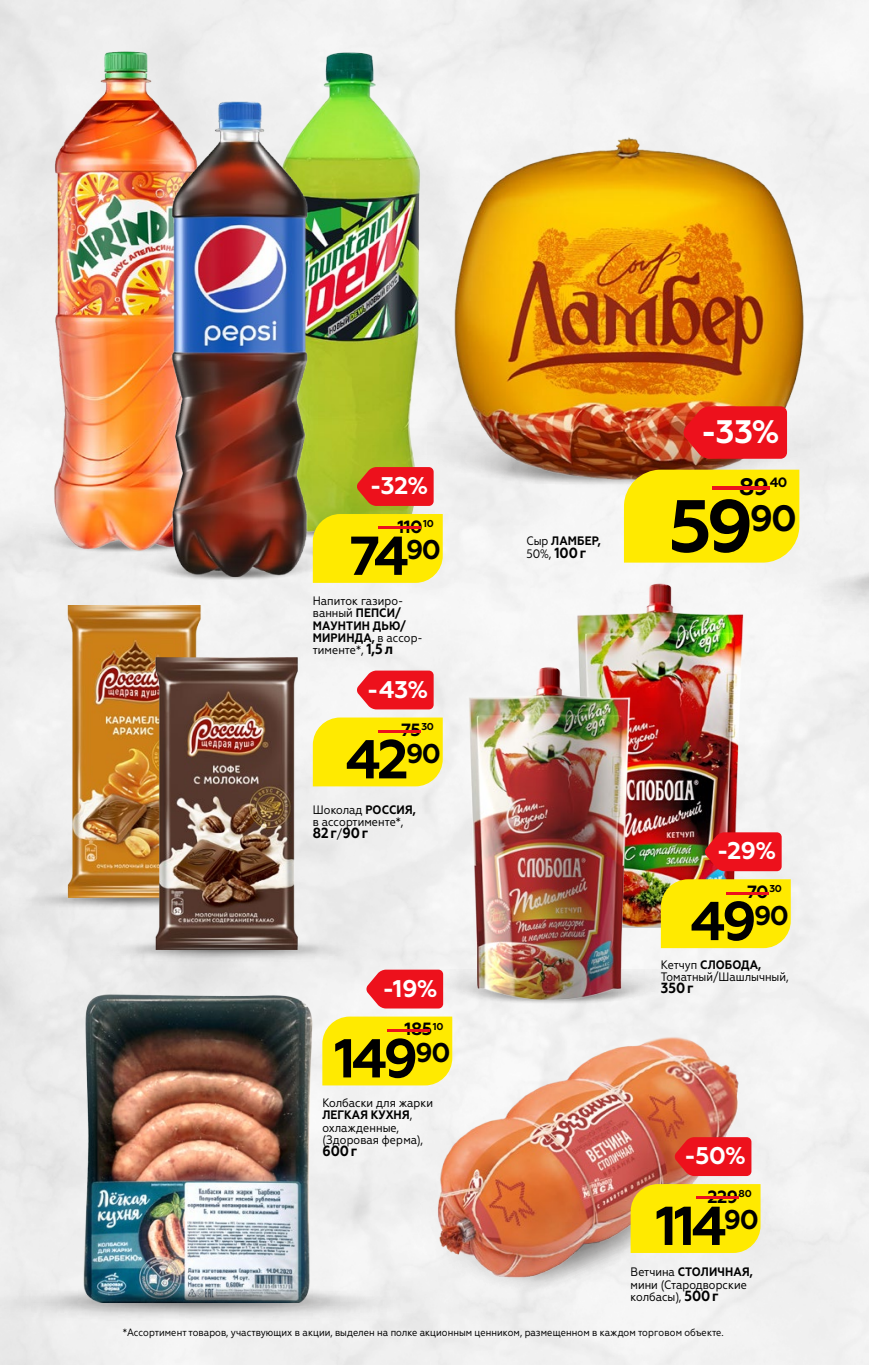
<style>
.page{position:relative;width:869px;height:1365px;background:#fff}
.page>*{position:absolute;margin:0;border:0;box-sizing:border-box;transform-origin:0 0}
.t1{font:700 73.85px "Geometria";color:#000}
.t2{font:700 54.6px "Geometria";letter-spacing:-.065em;color:#000}
.t3{font:700 32.55px "Geometria";color:#fff}
.t4{font:700 24.15px "Geometria";color:#fff}
.t5{font:700 23.8px "Geometria";color:#000002}
.t6{font:700 17.68px "Geometria";letter-spacing:-.035em;color:#000002}
.t7{font:700 14.7px "Geometria Narrow";color:#000}
.t8{font:700 13.47px "Geometria";color:#000002}
.t9{font:12.25px/12.2px "Geometria Narrow";color:#000}
.t10{font:10.5px "Geometria Narrow";color:#000}
.t11{font:700 9.97px "Geometria";color:#000002}
.s1{color:#ed111c}
.s2{font-weight:700}
.s3{font-weight:700;font-size:14.7px}
.s4{font-size:17.68px;color:#ed111c}
.s5{font-weight:400;font-size:12.25px}
.s6{font-size:23.8px;color:#ed111c}
</style>
<div class="page">
<div style="left:0;top:0;width:868px;height:1364px;background:#f0f0f0"></div>
<div style="left:307px;top:951px;width:463px;height:405px;background:#f1f1f1"></div>
<img style="left:410px;top:1022px;width:352px;height:272px">
<div style="left:0;top:501px;width:45px;height:52px;background:#ededed"></div>
<img style="left:762px;top:565px;width:106px;height:71px">
<div style="left:827px;top:190px;width:41px;height:395px;background:#f3f3f3"></div>
<img style="left:5px;top:876px;width:141px;height:33px">
<img style="left:55px;top:605px;width:169px;height:292px">
<div style="left:660px;top:969px;width:70px;height:35px;background:#f0f0f0"></div>
<img style="left:790px;top:892px;width:34px;height:35px">
<img style="left:491px;top:580px;width:288px;height:299px">
<img style="left:441px;top:658px;width:219px;height:351px">
<hr style="left:864px;top:699px;width:4px;height:493px;background:#f2f2f2">
<div style="left:823px;top:1137px;width:45px;height:48px;background:#f0f0f0"></div>
<img style="left:146px;top:657px;width:166px;height:267px">
<img style="left:83px;top:924px;width:292px;height:36px">
<hr style="left:868px;top:1226px;width:1px;height:138px;background:#d7d7d7">
<div style="left:427px;top:384px;width:441px;height:104px;background:#efefef"></div>
<img style="left:454px;top:127px;width:357px;height:364px">
<div style="left:427px;top:487px;width:51px;height:52px;background:#f0f0f0"></div>
<img style="left:45px;top:41px;width:156px;height:515px">
<img style="left:264px;top:49px;width:163px;height:465px">
<img style="left:144px;top:101px;width:178px;height:497px">
<img style="left:97px;top:532px;width:216px;height:50px">
<div style="left:623px;top:469px;width:176px;height:93px;background:#ffea00"></div>
<svg style="left:682px;top:406px;width:104px;height:52px;background:#e9181e"></svg>
<div style="left:660px;top:879px;width:130px;height:69px;background:#ffea00"></div>
<svg style="left:704px;top:832px;width:77px;height:39px;background:#e3161f"></svg>
<svg style="left:630px;top:1183px;width:130px;height:69px;background:#fce508"></svg>
<svg style="left:674px;top:1136px;width:77px;height:39px;background:#e91c21"></svg>
<div style="left:313px;top:514px;width:129px;height:69px;background:#ffea00"></div>
<svg style="left:356px;top:467px;width:77px;height:39px;background:#e5221d"></svg>
<div style="left:313px;top:717px;width:129px;height:69px;background:#ffea00"></div>
<svg style="left:356px;top:670px;width:77px;height:39px;background:#ed2a34"></svg>
<img style="left:33px;top:993px;width:327px;height:267px">
<div style="left:322px;top:1016px;width:130px;height:69px;background:#ffea00"></div>
<svg style="left:366px;top:969px;width:77px;height:39px;background:#ed2933"></svg>
<img style="left:0;top:1260px;width:441px;height:60px">
<p class="t4" style="left:369px;top:471px;width:60px">-32%</p>
<p class="t6" style="left:364px;top:516px;width:71px"><span class="s1">-</span>110<sup>10</sup></p>
<p class="t2" style="left:349px;top:523px;width:93px">74<sup>90</sup></p>
<p class="t9" style="left:313px;top:594px;width:111px">Напиток газиро&shy;ванный <span class="s2">ПЕПСИ/<br>МАУНТИН ДЬЮ/<br>МИРИНДА,</span> в ассор&shy;тименте*, <span class="s3">1,5л</span></p>
<p class="t4" style="left:366px;top:674px;width:63px">-43%</p>
<p class="t11" style="left:364px;top:721px;width:71px"><span class="s4">-</span>30</p>
<p class="t6" style="left:401px;top:719px;width:21px">75</p>
<p class="t2" style="left:345px;top:726px;width:97px">42<sup>90</sup></p>
<p class="t9" style="left:313px;top:803px;width:105px">Шоколад <span class="s2">РОССИЯ, </span>в ассортименте*,</p>
<p class="t7" style="left:313px;top:824px;width:57px">82г<span class="s5">/</span>90г</p>
<p class="t4" style="left:382px;top:973px;width:57px">-19%</p>
<p class="t11" style="left:374px;top:1019px;width:71px"><span class="s4">-</span>10</p>
<p class="t6" style="left:404px;top:1018px;width:29px">185</p>
<p class="t2" style="left:334px;top:1025px;width:118px">149<sup>90</sup></p>
<p class="t9" style="left:322px;top:1096px;width:112px">Колбаски для жарки<br><span class="s2">ЛЕГКАЯ КУХНЯ</span>, охлажденные, (Здоровая ферма),</p>
<p class="t7" style="left:322px;top:1142px;width:36px">600г</p>
<p class="t9" style="left:526px;top:535px;width:76px">Сыр <span class="s2">ЛАМБЕР,<br></span>50%, <span class="s3">100г</span></p>
<p class="t3" style="left:700px;top:412px;width:80px">-33%</p>
<p class="t8" style="left:693px;top:474px;width:95px"><span class="s6">-</span>40</p>
<p class="t5" style="left:738px;top:472px;width:31px">89</p>
<p class="t1" style="left:668px;top:482px;width:130px">59<sup>90</sup></p>
<p class="t4" style="left:716px;top:836px;width:61px">-29%</p>
<p class="t6" style="left:712px;top:881px;width:71px"><span class="s1">-</span>70<sup>30</sup></p>
<p class="t2" style="left:690px;top:888px;width:100px">49<sup>90</sup></p>
<p class="t9" style="left:660px;top:958px;width:129px">Кетчуп <span class="s2">СЛОБОДА,<br></span>Томатный/Шашлычный,</p>
<p class="t7" style="left:660px;top:979px;width:34px">350г</p>
<p class="t4" style="left:683px;top:1141px;width:64px">-50%</p>
<p class="t11" style="left:682px;top:1187px;width:71px"><span class="s4">-</span>80</p>
<p class="t6" style="left:707px;top:1185px;width:32px">229</p>
<p class="t2" style="left:655px;top:1193px;width:105px">114<sup>90</sup></p>
<p class="t9" style="left:630px;top:1265px;width:124px">Ветчина <span class="s2">СТОЛИЧНАЯ, </span>мини (Стародворские колбасы), <span class="s3">500г</span></p>
<p class="t10" style="left:123px;top:1325px;width:602px">*Ассортимент товаров, участвующих в акции, выделен на полке акционным ценником, размещенном в каждом торговом объекте.</p>
</div>
